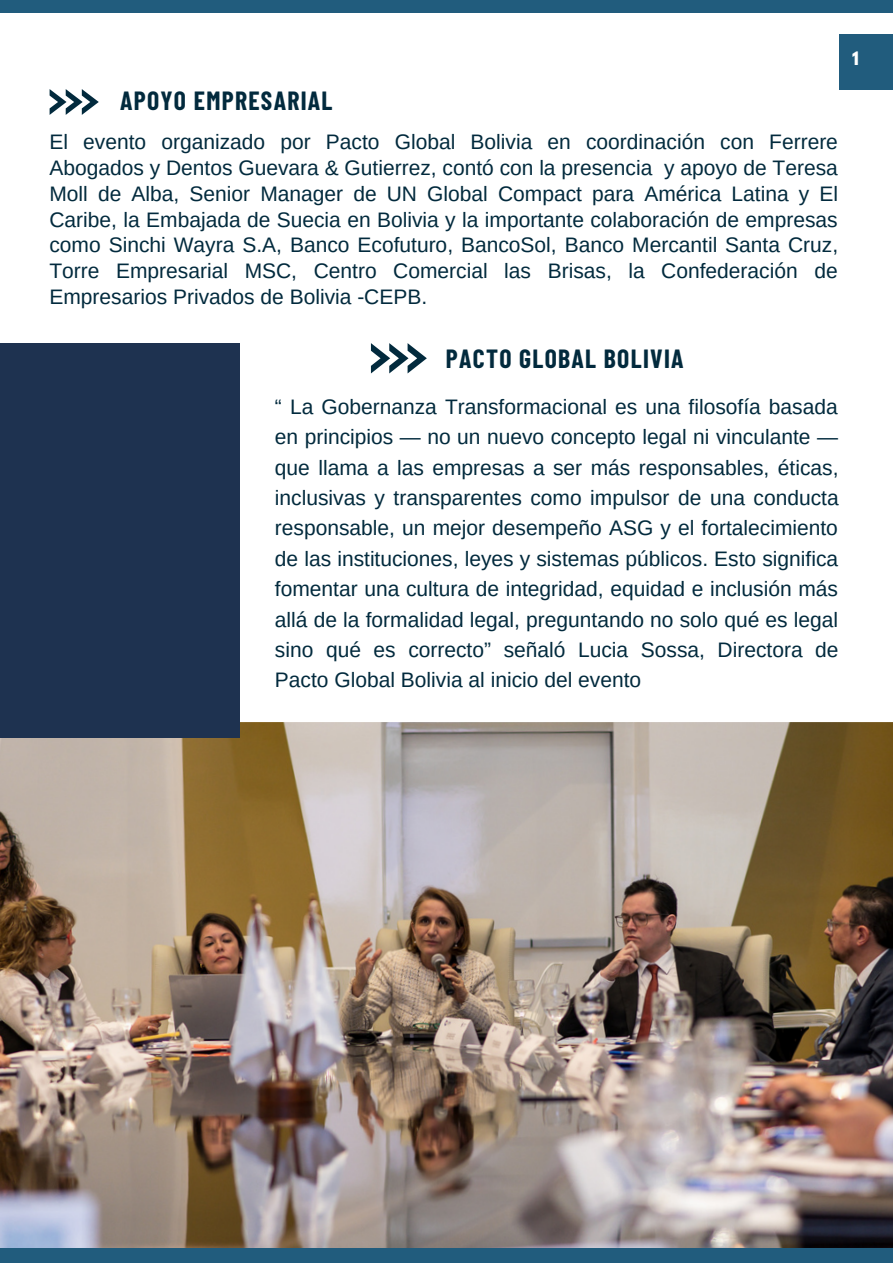
<style>
.page{position:relative;width:893px;height:1264px;background:#fff}
.page>*{position:absolute;margin:0;border:0;box-sizing:border-box;transform-origin:0 0}
.t1{font:700 25.65px "Barlow Condensed";letter-spacing:.05em;color:#022a3d}
.t2{font:21px/30.3px "Arimo";color:#022a3d;text-align:justify}
.t3{font:700 16.5px "League Spartan";color:#fff}
</style>
<div class="page">
<img style="left:0;top:722px;width:892px;height:526px">
<div style="left:0;top:343px;width:240px;height:394px;background:#1e3250"></div>
<svg style="left:50px;top:89px;width:49px;height:26px"></svg>
<div style="left:0;top:0;width:892px;height:12px;background:#215c7d"></div>
<div style="left:0;top:1248px;width:892px;height:14px;background:#215c7d"></div>
<svg style="left:371px;top:343px;width:56px;height:30px"></svg>
<div style="left:838px;top:34px;width:54px;height:55px;background:#215c7d"></div>
<p class="t1" style="left:120px;top:85px;width:214px">APOYO EMPRESARIAL</p>
<p class="t2" style="left:49px;top:129px;width:790px;line-height:25.8px">El evento organizado por Pacto Global Bolivia en coordinación con Ferrere Abogados y Dentos Guevara &amp; Gutierrez, contó con la presencia y apoyo de Teresa Moll de Alba, Senior Manager de UN Global Compact para América Latina y El Caribe, la Embajada de Suecia en Bolivia y la importante colaboración de empresas como Sinchi Wayra S.A, Banco Ecofuturo, BancoSol, Banco Mercantil Santa Cruz, Torre Empresarial MSC, Centro Comercial las Brisas, la Confederación de Empresarios Privados de Bolivia -CEPB.</p>
<p class="t3" style="left:852px;top:51px;width:8px">1</p>
<p class="t1" style="left:446px;top:342px;width:239px">PACTO GLOBAL BOLIVIA</p>
<p class="t2" style="left:275px;top:391px;width:565px">“ La Gobernanza Transformacional es una filosofía basada en principios — no un nuevo concepto legal ni vinculante — que llama a las empresas a ser más responsables, éticas, inclusivas y transparentes como impulsor de una conducta responsable, un mejor desempeño ASG y el fortalecimiento de las instituciones, leyes y sistemas públicos. Esto significa fomentar una cultura de integridad, equidad e inclusión más allá de la formalidad legal, preguntando no solo qué es legal sino qué es correcto” señaló Lucia Sossa, Directora de Pacto Global Bolivia al inicio del evento</p>
</div>
